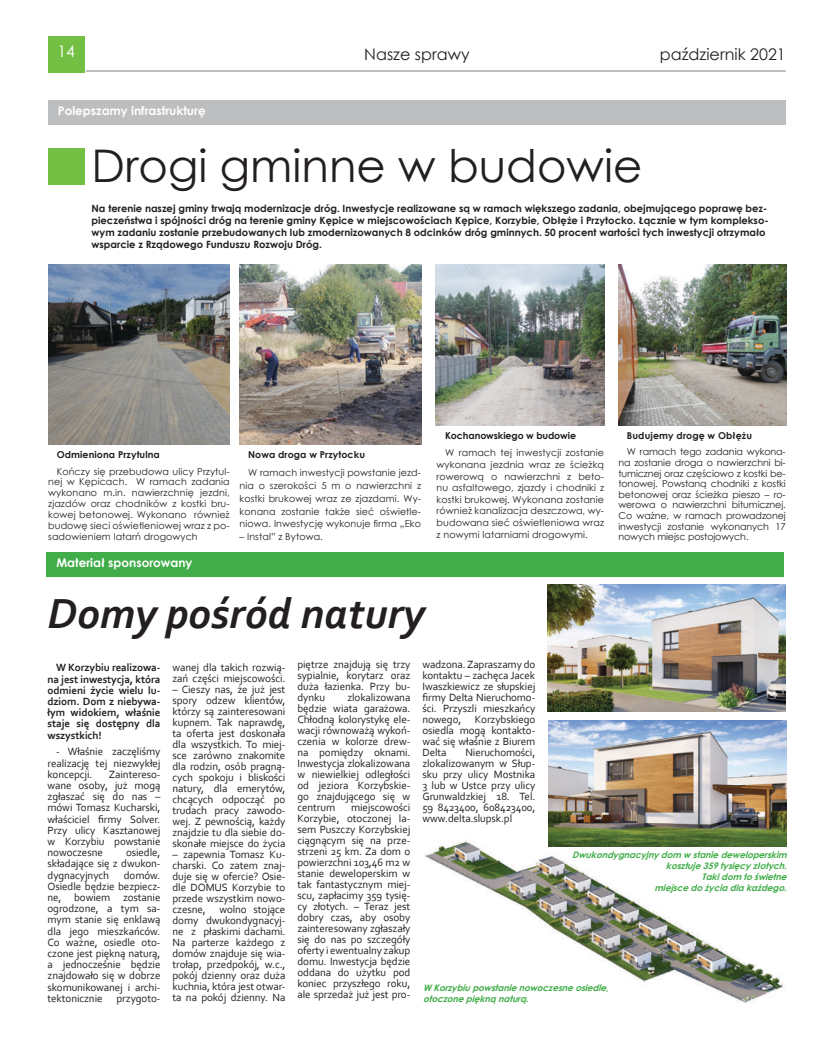
<style>
.page{position:relative;width:820px;height:1049px;background:#fff}
.page>*{position:absolute;margin:0;border:0;box-sizing:border-box;transform-origin:0 0}
.t1{font:45px "Century Gothic";color:#231f20}
.t2{font:italic 700 44px "Corbel";color:#231f20}
.t3{font:16px "Century Gothic";color:#231f20}
.t4{font:16px "Century Gothic";color:#fff}
.t5{font:700 12px "Century Gothic";color:#fff}
.t6{font:11px/11px "Corbel";letter-spacing:-.01em;color:#231f20;text-align:justify}
.t7{font:700 11px/11.2px "Corbel";letter-spacing:-.01em;color:#231f20;text-align:justify}
.t8{font:700 10px/12px "Century Gothic";color:#231f20}
.t9{font:9.5px/10.6px "Century Gothic";letter-spacing:.01em;color:#231f20;text-align:justify}
.t10{font:700 9.5px "Century Gothic";letter-spacing:.01em;color:#231f20}
.t11{font:700 9.5px "Century Gothic";letter-spacing:-.01em;color:#231f20}
.t12{font:italic 700 9px/10.8px "Century Gothic";color:#41ad49}
</style>
<div class="page">
<hr style="left:86px;top:70px;width:699px;height:2px;background:#bcbec0">
<div style="left:48px;top:36px;width:36px;height:36px;background:#72bf44"></div>
<div style="left:48px;top:101px;width:737px;height:24px;background:#bcbec0"></div>
<div style="left:48px;top:149px;width:36px;height:36px;background:#72bf44"></div>
<img style="left:48px;top:264px;width:181px;height:180px">
<div style="left:47px;top:552px;width:736px;height:24px;background:#41ad49"></div>
<img style="left:425px;top:840px;width:360px;height:163px">
<img style="left:547px;top:585px;width:238px;height:126px">
<img style="left:548px;top:720px;width:238px;height:126px">
<img style="left:436px;top:264px;width:168px;height:161px">
<img style="left:240px;top:264px;width:181px;height:180px">
<img style="left:618px;top:264px;width:168px;height:161px">
<h3 class="t4" style="left:57px;top:40px;width:19px">14</h3>
<h3 class="t3" style="left:364px;top:43px;width:107px">Nasze sprawy</h3>
<h3 class="t3" style="left:659px;top:43px;width:127px">październik 2021</h3>
<p class="t5" style="left:58px;top:102px;width:149px">Polepszamy infrastrukturę</p>
<h1 class="t1" style="left:91px;top:135px;width:552px">Drogi gminne w budowie</h1>
<p class="t8" style="left:91px;top:201px;width:678px">Na terenie naszej gminy trwają modernizacje dróg. Inwestycje realizowane są w ramach większego zadania, obejmującego poprawę bez&shy;pieczeństwa i spójności dróg na terenie gminy Kępice w miejscowościach Kępice, Korzybie, Obłęże i Przytocko. Łącznie w tym komplekso&shy;wym zadaniu zostanie przebudowanych lub zmodernizowanych 8 odcinków dróg gminnych. 50 procent wartości tych inwestycji otrzymało wsparcie z Rządowego Funduszu Rozwoju Dróg.</p>
<p class="t10" style="left:57px;top:447px;width:105px">Odmieniona Przytulna</p>
<p class="t9" style="left:48px;top:465px;width:183px;line-height:10.9px;text-indent:9px">Kończy się przebudowa ulicy Przytul&shy;nej w Kępicach. W ramach zadania wykonano m.in. nawierzchnię jezdni, zjazdów oraz chodników z kostki bru&shy;kowej betonowej. Wykonano również budowę sieci oświetleniowej wraz z po&shy;sadowieniem latarń drogowych</p>
<p class="t10" style="left:248px;top:447px;width:118px">Nowa droga w Przytocku</p>
<p class="t9" style="left:239px;top:466px;width:183px;line-height:12.7px;text-indent:9px">W ramach inwestycji powstanie jezd&shy;nia o szerokości 5 m o nawierzchni z kostki brukowej wraz ze zjazdami. Wy&shy;konana zostanie także sieć oświetle&shy;niowa. Inwestycję wykonuje firma „Eko</p>
<p class="t9" style="left:239px;top:531px;width:85px">– Instal” z Bytowa.</p>
<p class="t11" style="left:445px;top:428px;width:132px">Kochanowskiego w budowie</p>
<p class="t9" style="left:436px;top:447px;width:169px;line-height:11.6px;text-indent:9px">W ramach tej inwestycji zostanie wykonana jezdnia wraz ze ścieżką rowerową o nawierzchni z beto&shy;nu asfaltowego, zjazdy i chodniki z kostki brukowej. Wykonana zostanie również kanalizacja deszczowa, wy&shy;budowana sieć oświetleniowa wraz z nowymi latarniami drogowymi.</p>
<p class="t10" style="left:626px;top:428px;width:127px">Budujemy drogę w Obłężu</p>
<p class="t9" style="left:618px;top:446px;width:169px;text-indent:9px">W ramach tego zadania wykona&shy;na zostanie droga o nawierzchni bi&shy;tumicznej oraz częściowo z kostki be&shy;tonowej. Powstaną chodniki z kostki betonowej oraz ścieżka pieszo – ro&shy;werowa o nawierzchni bitumicznej.<br>Co ważne, w ramach prowadzonej inwestycji zostanie wykonanych 17 nowych miejsc postojowych.</p>
<p class="t5" style="left:56px;top:553px;width:138px">Materiał sponsorowany</p>
<h2 class="t2" style="left:48px;top:586px;width:378px">Domy pośród natury</h2>
<p class="t7" style="left:48px;top:662px;width:114px;text-indent:9px">W Korzybiu realizowa&shy;na jest inwestycja, która odmieni życie wielu lu&shy;dziom. Dom z niebywa&shy;łym widokiem, właśnie staje się dostępny dla wszystkich!</p>
<p class="t6" style="left:48px;top:746px;width:114px;text-indent:9px">- Właśnie zaczęliśmy realizację tej niezwykłej koncepcji.</p>
<p class="t6" style="left:297px;top:659px;width:114px">piętrze znajdują się trzy sypialnie, korytarz oraz duża łazienka. Przy bu&shy;dynku</p>
<p class="t6" style="left:422px;top:659px;width:114px">wadzona. Zapraszamy do kontaktu – zachęca Jacek Iwaszkiewicz ze słupskiej firmy Delta Nieruchomo&shy;ści. Przyszli mieszkańcy nowego, Korzybskiego osiedla mogą kontakto&shy;wać się właśnie z Biurem Delta</p>
<p class="t6" style="left:172px;top:662px;width:114px">wanej dla takich rozwią&shy;zań części miejscowości.</p>
<p class="t6" style="left:172px;top:684px;width:114px">– Cieszy nas, że już jest spory odzew klientów, którzy są zainteresowani kupnem. Tak naprawdę, ta oferta jest doskonała dla wszystkich. To miej&shy;sce zarówno znakomite dla rodzin, osób pragną&shy;cych spokoju i bliskości natury, dla emerytów, chcących odpocząć po trudach pracy zawodo&shy;wej. Z pewnością, każdy znajdzie tu dla siebie do&shy;skonałe miejsce do życia</p>
<p class="t6" style="left:172px;top:849px;width:114px">– zapewnia Tomasz Ku&shy;charski. Co zatem znaj&shy;duje się w ofercie? Osie&shy;dle DOMUS Korzybie to przede wszystkim nowo&shy;czesne, wolno stojące domy dwukondygnacyj&shy;ne z płaskimi dachami.<br>Na parterze każdego z domów znajduje się wia&shy;trołap, przedpokój, w.c., pokój dzienny oraz duża kuchnia, która jest otwar&shy;ta na pokój dzienny. Na</p>
<p class="t6" style="left:297px;top:692px;width:114px;text-indent:50px">zlokalizowana będzie wiata garażowa.<br>Chłodną kolorystykę ele&shy;wacji równoważą wykoń&shy;czenia w kolorze drew&shy;na pomiędzy oknami.<br>Inwestycja zlokalizowana w niewielkiej odległości od jeziora Korzybskie&shy;go znajdującego się w centrum</p>
<p class="t6" style="left:422px;top:747px;width:114px;text-indent:43px">Nieruchomości, zlokalizowanym w Słup&shy;sku przy ulicy Mostnika 3 lub w Ustce przy ulicy Grunwaldzkiej 18. Tel.<br>59 8423400, 608423400, www.delta.slupsk.pl</p>
<p class="t6" style="left:48px;top:768px;width:114px;text-indent:61px">Zaintereso&shy;wane osoby, już mogą zgłaszać się do nas – mówi Tomasz Kucharski, właściciel firmy Solver.<br>Przy ulicy Kasztanowej w Korzybiu powstanie nowoczesne</p>
<p class="t6" style="left:297px;top:802px;width:114px;text-indent:54px">miejscowości Korzybie, otoczonej la&shy;sem Puszczy Korzybskiej ciągnącym się na prze&shy;strzeni 25 km. Za dom o powierzchni 103,46 m2 w stanie deweloperskim w tak fantastycznym miej&shy;scu, zapłacimy 359 tysię&shy;cy złotych. – Teraz jest dobry czas, aby osoby zainteresowany zgłaszały się do nas po szczegóły oferty i ewentualny zakup domu. Inwestycja będzie oddana do użytku pod koniec przyszłego roku, ale sprzedaż już jest pro-</p>
<p class="t6" style="left:48px;top:847px;width:114px;text-indent:78px">osiedle, składające się z dwukon&shy;dygnacyjnych</p>
<p class="t12" style="left:572px;top:849px;width:219px;text-align:right">Dwukondygnacyjnydom w staniedeweloperskim kosztuje359tysięcyzłotych.<br>Takidom toświetne miejscedożyciadlakażdego.</p>
<p class="t6" style="left:48px;top:869px;width:114px;text-indent:76px">domów.<br>Osiedle będzie bezpiecz&shy;ne, bowiem zostanie ogrodzone, a tym sa&shy;mym stanie się enklawą dla jego mieszkańców.<br>Co ważne, osiedle oto&shy;czone jest piękną naturą, a jednocześnie będzie znajdowało się w dobrze skomunikowanej i archi&shy;tektonicznie</p>
<p class="t12" style="left:423px;top:982px;width:190px">W Korzybiupowstanienowoczesneosiedle, otoczonepięknąnaturą.</p>
<p class="t6" style="left:116px;top:992px;width:45px">przygoto-</p>
</div>
